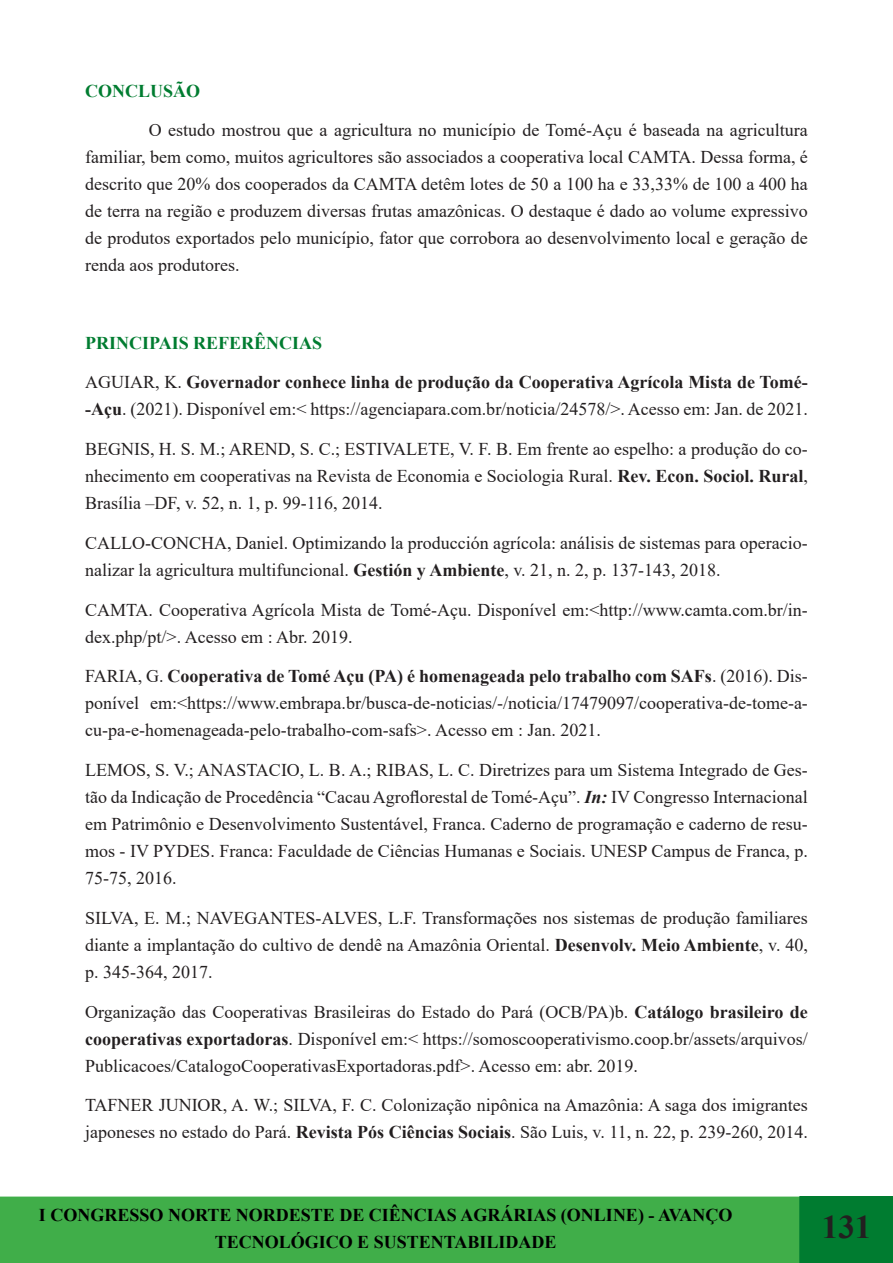
<style>
.page{position:relative;width:893px;height:1263px;background:#fff}
.page>*{position:absolute;margin:0;border:0;box-sizing:border-box;transform-origin:0 0}
.t1{font:700 33px "Times New Roman";color:#231f20}
.t2{font:18px/27px "Times New Roman";color:#231f20;text-align:justify}
.t3{font:700 18px/27px "Times New Roman";color:#000;text-align:center}
.t4{font:700 18px "Times New Roman";color:#007c30}
.s1{font-weight:700}
.s2{font-weight:700;font-style:italic}
</style>
<div class="page">
<div style="left:0;top:1196px;width:799px;height:67px;background:#40ae49"></div>
<div style="left:799px;top:1196px;width:94px;height:67px;background:#007c30"></div>
<p class="t4" style="left:85px;top:78px;width:117px">CONCLUSÃO</p>
<p class="t2" style="left:85px;top:116px;width:724px;text-indent:64px">O estudo mostrou que a agricultura no município de Tomé-Açu é baseada na agricultura familiar, bem como, muitos agricultores são associados a cooperativa local CAMTA. Dessa forma, é descrito que 20% dos cooperados da CAMTA detêm lotes de 50 a 100 ha e 33,33% de 100 a 400 ha de terra na região e produzem diversas frutas amazônicas. O destaque é dado ao volume expressivo de produtos exportados pelo município, fator que corrobora ao desenvolvimento local e geração de renda aos produtores.</p>
<p class="t4" style="left:85px;top:330px;width:239px">PRINCIPAIS REFERÊNCIAS</p>
<p class="t2" style="left:85px;top:368px;width:724px">AGUIAR, K. <span class="s1">Governador conhece linha de produção da Cooperativa Agrícola Mista de Tomé--Açu</span>. (2021). Disponível em:&lt; https://agenciapara.com.br/noticia/24578/&gt;. Acesso em: Jan. de 2021.</p>
<p class="t2" style="left:85px;top:435px;width:724px">BEGNIS, H. S. M.; AREND, S. C.; ESTIVALETE, V. F. B. Em frente ao espelho: a produção do co&shy;nhecimento em cooperativas na Revista de Economia e Sociologia Rural. <span class="s1">Rev. Econ. Sociol. Rural</span>, Brasília –DF, v. 52, n. 1, p. 99-116, 2014.</p>
<p class="t2" style="left:85px;top:529px;width:724px">CALLO-CONCHA, Daniel. Optimizando la producción agrícola: análisis de sistemas para operacio&shy;nalizar la agricultura multifuncional. <span class="s1">Gestión y Ambiente</span>, v. 21, n. 2, p. 137-143, 2018.</p>
<p class="t2" style="left:85px;top:595px;width:724px">CAMTA. Cooperativa Agrícola Mista de Tomé-Açu. Disponível em:&lt;http://www.camta.com.br/in&shy;dex.php/pt/&gt;. Acesso em : Abr. 2019.</p>
<p class="t2" style="left:85px;top:662px;width:724px">FARIA, G. <span class="s1">Cooperativa de Tomé Açu (PA) é homenageada pelo trabalho com SAFs</span>. (2016). Dis&shy;ponível em:&lt;https://www.embrapa.br/busca-de-noticias/-/noticia/17479097/cooperativa-de-tome-a&shy;cu-pa-e-homenageada-pelo-trabalho-com-safs&gt;. Acesso em : Jan. 2021.</p>
<p class="t2" style="left:85px;top:756px;width:724px">LEMOS, S. V.; ANASTACIO, L. B. A.; RIBAS, L. C. Diretrizes para um Sistema Integrado de Ges&shy;tão da Indicação de Procedência “Cacau Agroflorestal de Tomé-Açu”. <span class="s2">In:</span> IV Congresso Internacional em Patrimônio e Desenvolvimento Sustentável, Franca. Caderno de programação e caderno de resu&shy;mos - IV PYDES. Franca: Faculdade de Ciências Humanas e Sociais. UNESP Campus de Franca, p.<br>75-75, 2016.</p>
<p class="t2" style="left:85px;top:904px;width:724px">SILVA, E. M.; NAVEGANTES-ALVES, L.F. Transformações nos sistemas de produção familiares diante a implantação do cultivo de dendê na Amazônia Oriental. <span class="s1">Desenvolv. Meio Ambiente</span>, v. 40, p. 345-364, 2017.</p>
<p class="t2" style="left:85px;top:997px;width:724px">Organização das Cooperativas Brasileiras do Estado do Pará (OCB/PA)b. <span class="s1">Catálogo brasileiro de cooperativas exportadoras</span>. Disponível em:&lt; https://somoscooperativismo.coop.br/assets/arquivos/ Publicacoes/CatalogoCooperativasExportadoras.pdf&gt;. Acesso em: abr. 2019.</p>
<p class="t2" style="left:85px;top:1091px;width:724px">TAFNER JUNIOR, A. W.; SILVA, F. C. Colonização nipônica na Amazônia: A saga dos imigrantes japoneses no estado do Pará. <span class="s1">Revista Pós Ciências Sociais</span>. São Luis, v. 11, n. 22, p. 239-260, 2014.</p>
<p class="t3" style="left:39px;top:1201px;width:695px">I CONGRESSO NORTE NORDESTE DE CIÊNCIAS AGRÁRIAS (ONLINE) - AVANÇO<br>TECNOLÓGICO E SUSTENTABILIDADE</p>
<h1 class="t1" style="left:822px;top:1203px;width:51px">131</h1>
</div>
